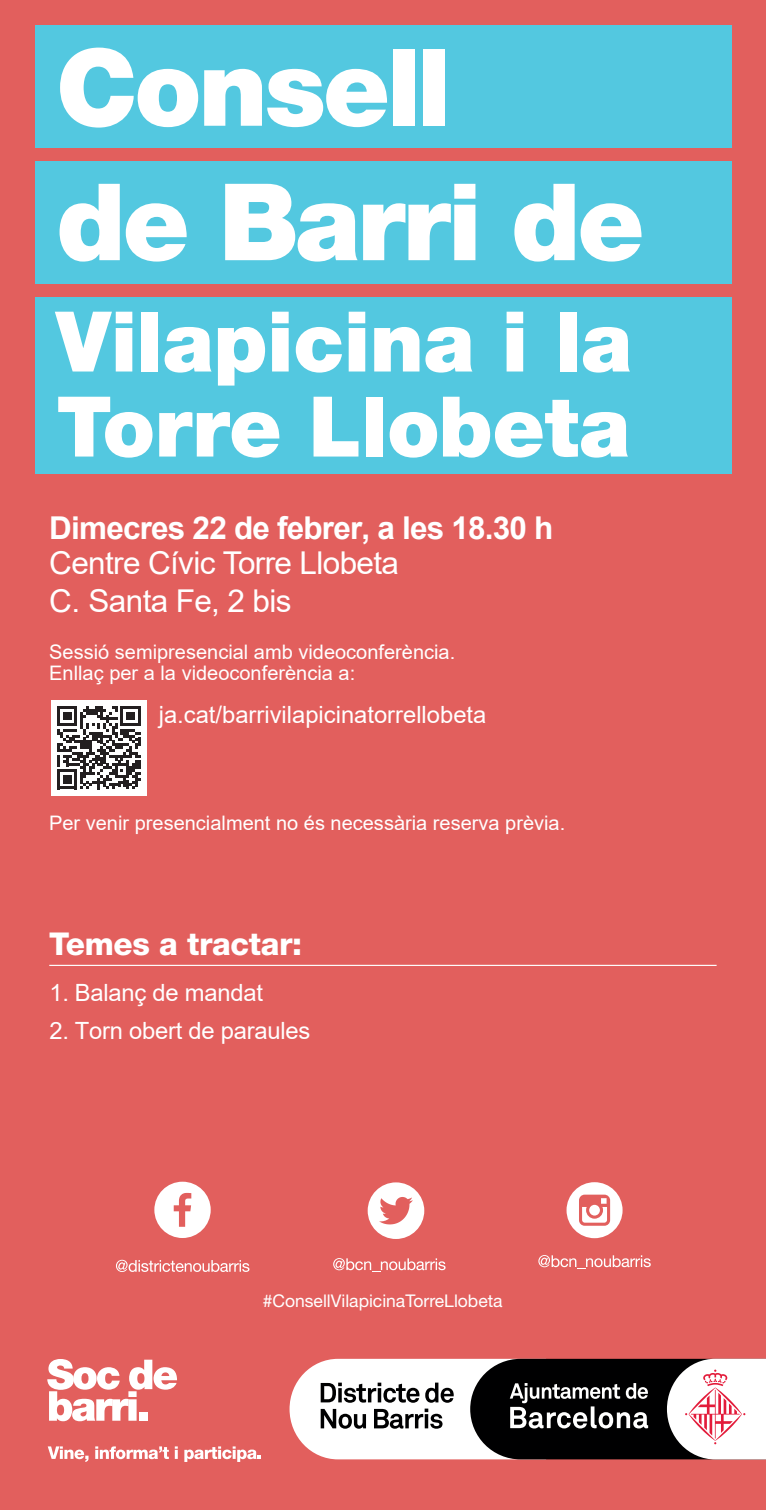
<style>
.page{position:relative;width:766px;height:1510px;background:#fff}
.page>*{position:absolute;margin:0;border:0;box-sizing:border-box;transform-origin:0 0}
.t1{font:900 106.88px/134.4px "Helvetica Neue LT Std";letter-spacing:-.03em;color:#fff}
.t2{font:900 83.75px/85px "Helvetica Neue LT Std";letter-spacing:-.005em;color:#fff}
.t3{font:31.5px/37.8px "Arial";letter-spacing:-.02em;color:#fff}
.t4{font:700 31.5px "Arial";letter-spacing:-.025em;color:#fff}
.t5{font:800 31.5px "Helvetica Neue LT Std";letter-spacing:-.01em;color:#fff}
.t6{font:23.75px "Arial";color:#fff}
.t7{font:20px/21.2px "Arial";color:#fff}
.t8{font:17.5px "Helvetica Neue LT Std";color:#fff}
</style>
<div class="page">
<div style="left:0;top:0;width:765px;height:1509px;background:#e25f5d"></div>
<hr style="left:49px;top:964px;width:667px;height:2px;background:#fff">
<div style="left:35px;top:25px;width:696px;height:123px;background:#53c8e0"></div>
<div style="left:35px;top:161px;width:696px;height:123px;background:#53c8e0"></div>
<div style="left:35px;top:297px;width:696px;height:176px;background:#53c8e0"></div>
<svg style="left:48px;top:1446px;width:40px;height:15px"></svg>
<svg style="left:95px;top:1446px;width:74px;height:13px"></svg>
<svg style="left:175px;top:1446px;width:3px;height:12px"></svg>
<svg style="left:184px;top:1446px;width:77px;height:15px"></svg>
<svg style="left:47px;top:1359px;width:130px;height:62px"></svg>
<div style="left:139px;top:1412px;width:9px;height:8px;background:#fff"></div>
<svg style="left:289px;top:1358px;width:476px;height:101px;background:#948c8d"></svg>
<svg style="left:367px;top:1182px;width:57px;height:57px"></svg>
<svg style="left:154px;top:1181px;width:57px;height:57px"></svg>
<svg style="left:566px;top:1182px;width:56px;height:56px"></svg>
<svg style="left:116px;top:1259px;width:133px;height:13px"></svg>
<svg style="left:333px;top:1258px;width:112px;height:14px"></svg>
<svg style="left:538px;top:1255px;width:112px;height:14px"></svg>
<div style="left:51px;top:700px;width:96px;height:95px;background:#fff"></div>
<svg style="left:57px;top:706px;width:84px;height:83px"></svg>
<h1 class="t1" style="left:56px;top:20px;width:589px">Consell<br>de Barri de</h1>
<h2 class="t2" style="left:56px;top:299px;width:577px">Vilapicina i la<br>Torre Llobeta</h2>
<h3 class="t4" style="left:49px;top:505px;width:505px">Dimecres 22 de febrer, a les 18.30 h</h3>
<h3 class="t3" style="left:49px;top:544px;width:351px">Centre Cívic Torre Llobeta<br>C. Santa Fe, 2 bis</h3>
<p class="t7" style="left:49px;top:641px;width:407px">Sessió semipresencial amb videoconferència.<br>Enllaç per a la videoconferència a:</p>
<p class="t6" style="left:159px;top:698px;width:329px">ja.cat/barrivilapicinatorrellobeta</p>
<p class="t7" style="left:49px;top:812px;width:517px">Per venir presencialment no és necessària reserva prèvia.</p>
<h3 class="t5" style="left:49px;top:925px;width:254px">Temes a tractar:</h3>
<p class="t6" style="left:49px;top:976px;width:215px">1. Balanç de mandat</p>
<p class="t6" style="left:49px;top:1014px;width:262px">2. Torn obert de paraules</p>
<p class="t8" style="left:262px;top:1290px;width:241px">#ConsellVilapicinaTorreLlobeta</p>
</div>
